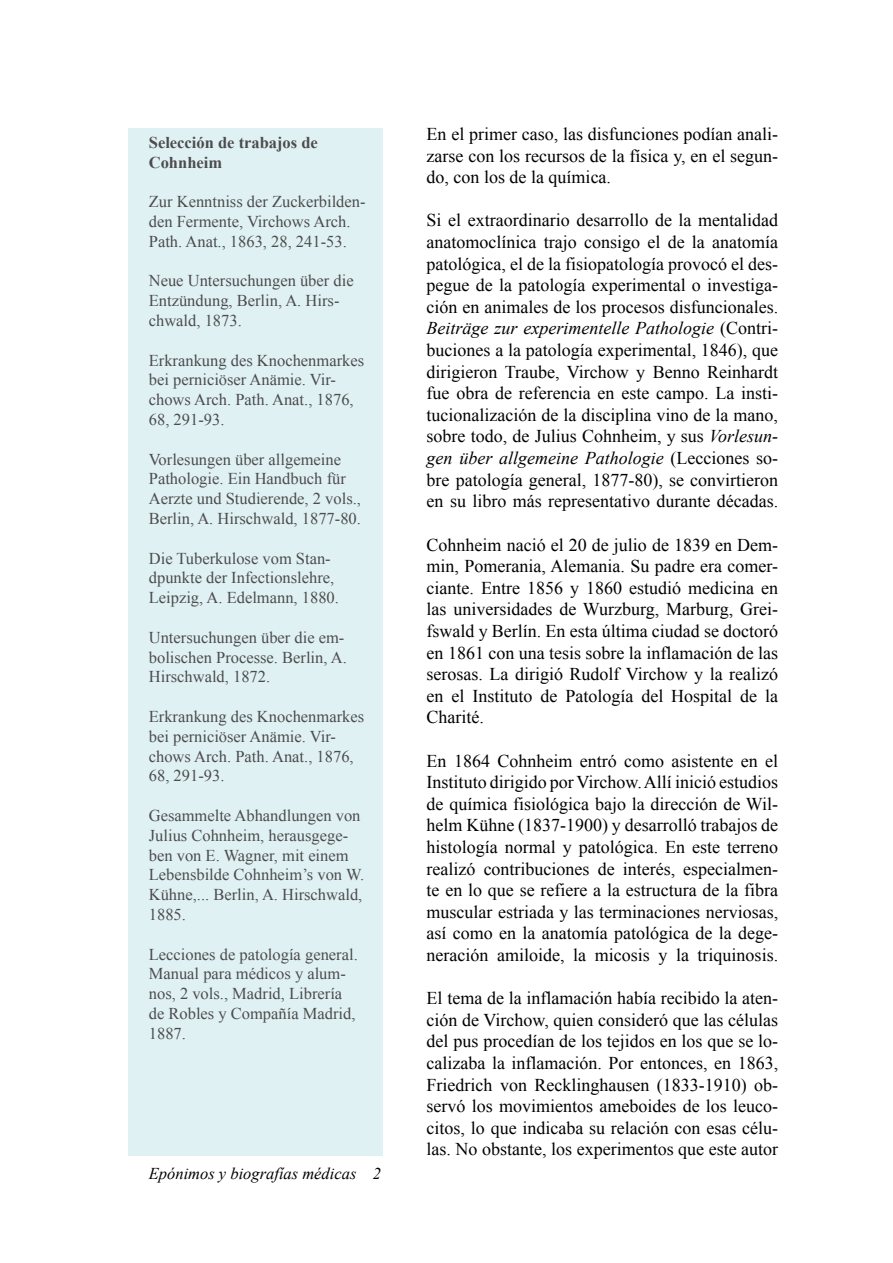
<style>
.page{position:relative;width:893px;height:1263px;background:#fff}
.page>*{position:absolute;margin:0;border:0;box-sizing:border-box;transform-origin:0 0}
.t1{font:18px/21.6px "Times New Roman";color:#000;text-align:justify}
.t2{font:16.5px/19.8px "Times New Roman";color:#4c4c4c}
.t3{font:700 16.5px/19.8px "Times New Roman";color:#4c4c4c}
.t4{font:italic 16.5px "Times New Roman";color:#000}
.s1{font-style:italic}
</style>
<div class="page">
<div style="left:128px;top:128px;width:255px;height:1028px;background:#e0f1f4"></div>
<p class="t3" style="left:149px;top:132px;width:171px">Selección de trabajos de<br>Cohnheim</p>
<p class="t2" style="left:149px;top:191px;width:218px">Zur Kenntniss der Zuckerbilden&shy;den Fermente, Virchows Arch.<br>Path. Anat., 1863, 28, 241-53.</p>
<p class="t2" style="left:149px;top:271px;width:206px">Neue Untersuchungen über die<br>Entzündung, Berlin, A. Hirs&shy;chwald, 1873.</p>
<p class="t2" style="left:149px;top:350px;width:217px">Erkrankung des Knochenmarkes bei perniciöser Anämie. Vir&shy;chows Arch. Path. Anat., 1876,<br>68, 291-93.</p>
<p class="t2" style="left:149px;top:449px;width:214px">Vorlesungen über allgemeine<br>Pathologie. Ein Handbuch für<br>Aerzte und Studierende, 2 vols.,<br>Berlin, A. Hirschwald, 1877-80.</p>
<p class="t2" style="left:149px;top:548px;width:192px">Die Tuberkulose vom Stan&shy;dpunkte der Infectionslehre,<br>Leipzig, A. Edelmann, 1880.</p>
<p class="t2" style="left:149px;top:627px;width:199px">Untersuchungen über die em&shy;bolischen Processe. Berlin, A.<br>Hirschwald, 1872.</p>
<p class="t2" style="left:149px;top:706px;width:217px">Erkrankung des Knochenmarkes bei perniciöser Anämie. Vir&shy;chows Arch. Path. Anat., 1876,<br>68, 291-93.</p>
<p class="t2" style="left:149px;top:805px;width:217px">Gesammelte Abhandlungen von<br>Julius Cohnheim, herausgege&shy;ben von E. Wagner, mit einem<br>Lebensbilde Cohnheim’s von W.<br>Kühne,... Berlin, A. Hirschwald,<br>1885.</p>
<p class="t2" style="left:149px;top:944px;width:210px">Lecciones de patología general.<br>Manual para médicos y alum&shy;nos, 2 vols., Madrid, Librería de Robles y Compañía Madrid,<br>1887.</p>
<p class="t4" style="left:149px;top:1162px;width:209px">Epónimos y biografías médicas</p>
<p class="t1" style="left:427px;top:123px;width:353px">En el primer caso, las disfunciones podían anali&shy;zarse con los recursos de la física y, en el segun&shy;do, con los de la química.</p>
<p class="t1" style="left:427px;top:209px;width:353px">Si el extraordinario desarrollo de la mentalidad anatomoclínica trajo consigo el de la anatomía patológica, el de la fisiopatología provocó el des&shy;pegue de la patología experimental o investiga&shy;ción en animales de los procesos disfuncionales.<br><span class="s1">Beiträge zur experimentelle Pathologie</span> (Contri&shy;buciones a la patología experimental, 1846), que dirigieron Traube, Virchow y Benno Reinhardt fue obra de referencia en este campo. La insti&shy;tucionalización de la disciplina vino de la mano, sobre todo, de Julius Cohnheim, y sus <span class="s1">Vorlesun&shy;gen über allgemeine Pathologie</span> (Lecciones so&shy;bre patología general, 1877-80), se convirtieron en su libro más representativo durante décadas.</p>
<p class="t1" style="left:427px;top:533px;width:353px">Cohnheim nació el 20 de julio de 1839 en Dem&shy;min, Pomerania, Alemania. Su padre era comer&shy;ciante. Entre 1856 y 1860 estudió medicina en las universidades de Wurzburg, Marburg, Grei&shy;fswald y Berlín. En esta última ciudad se doctoró en 1861 con una tesis sobre la inflamación de las serosas. La dirigió Rudolf Virchow y la realizó en el Instituto de Patología del Hospital de la Charité.</p>
<p class="t1" style="left:427px;top:749px;width:353px">En 1864 Cohnheim entró como asistente en el Instituto dirigido por Virchow. Allí inició estudios de química fisiológica bajo la dirección de Wil&shy;helm Kühne (1837-1900) y desarrolló trabajos de histología normal y patológica. En este terreno realizó contribuciones de interés, especialmen&shy;te en lo que se refiere a la estructura de la fibra muscular estriada y las terminaciones nerviosas, así como en la anatomía patológica de la dege&shy;neración amiloide, la micosis y la triquinosis.</p>
<p class="t1" style="left:427px;top:987px;width:353px">El tema de la inflamación había recibido la aten&shy;ción de Virchow, quien consideró que las células del pus procedían de los tejidos en los que se lo&shy;calizaba la inflamación. Por entonces, en 1863, Friedrich von Recklinghausen (1833-1910) ob&shy;servó los movimientos ameboides de los leuco&shy;citos, lo que indicaba su relación con esas célu&shy;las. No obstante, los experimentos que este autor</p>
</div>
